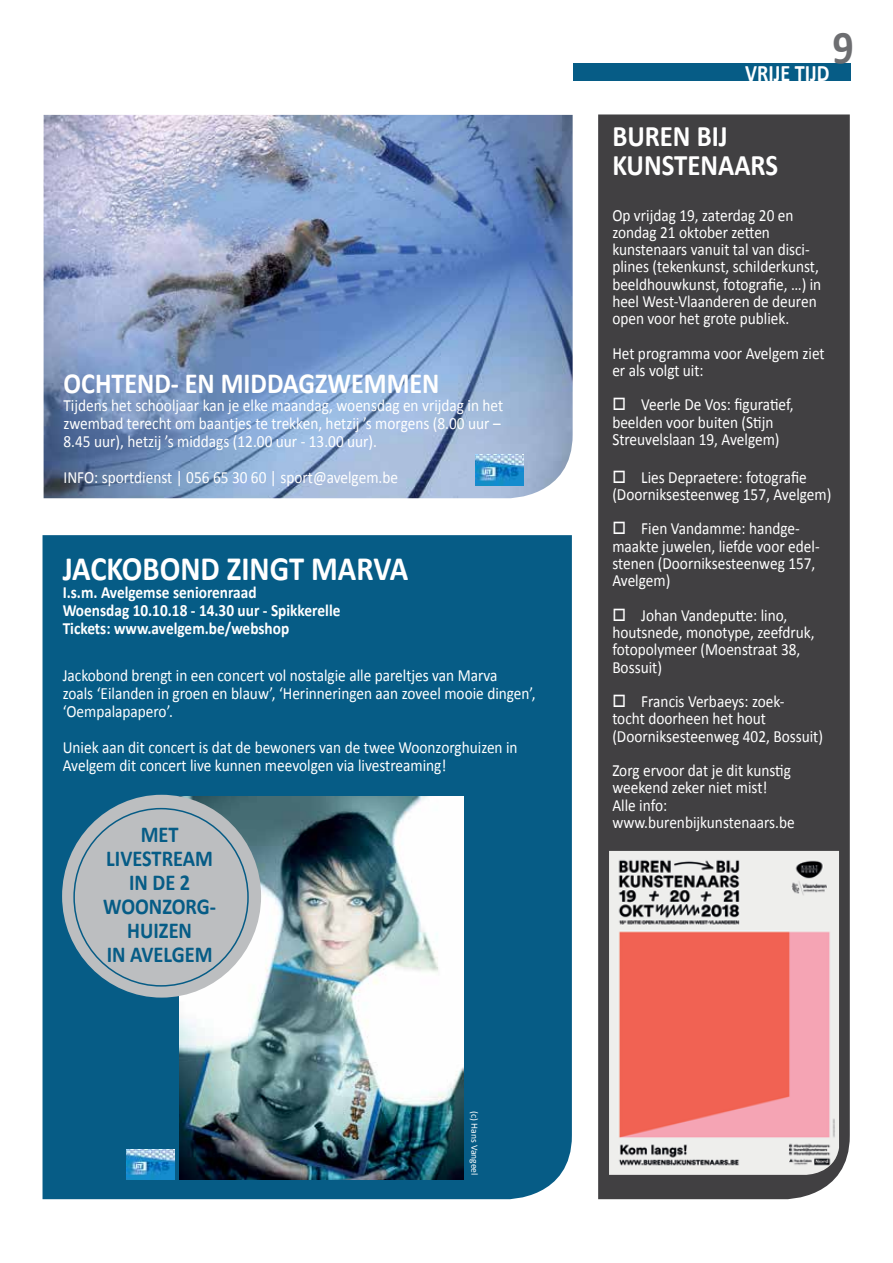
<style>
.page{position:relative;width:893px;height:1263px;background:#fff}
.page>*{position:absolute;margin:0;border:0;box-sizing:border-box;transform-origin:0 0}
.t1{font:700 47.1px "Calibri";color:#6d6e71;scale:.89 1}
.t2{font:700 34.2px "Calibri";color:#fff;scale:.89 1}
.t3{font:700 30px/28.5px "Calibri";color:#fff;scale:.89 1}
.t4{font:700 29.25px "Calibri";color:#fff;scale:.89 1}
.t5{font:700 23.7px "Calibri";color:#fff;scale:.85 1}
.t6{font:700 22.8px/24px "Calibri";color:#065c86;text-align:center;scale:.89 1}
.t7{font:17.1px/17.2px "Calibri";color:#fff;scale:.89 1}
.t8{font:700 17.1px/18px "Calibri";color:#fff;scale:.89 1}
.t9{font:9.6px "Calibri";color:#fff}
</style>
<div class="page">
<div style="left:573px;top:64px;width:277px;height:17px;background:#065c86"></div>
<div style="left:598px;top:114px;width:252px;height:1085px;background:#414042"></div>
<img style="left:609px;top:851px;width:230px;height:324px">
<div style="left:43px;top:535px;width:529px;height:664px;background:#065c86"></div>
<img style="left:179px;top:796px;width:285px;height:383px">
<img style="left:126px;top:1149px;width:48px;height:30px">
<img style="left:44px;top:115px;width:529px;height:383px">
<img style="left:475px;top:455px;width:48px;height:30px">
<div style="left:62px;top:795px;width:199px;height:202px;background:#bcbec0;border-radius:50%"></div>
<h3 class="t4" style="left:64px;top:364px;width:424px">OCHTEND- EN MIDDAGZWEMMEN</h3>
<p class="t7" style="left:64px;top:396px;width:496px;line-height:18px">Tijdens het schooljaar kan je elke maandag, woensdag en vrijdag in het zwembad terecht om baantjes te trekken, hetzij ’s morgens (8.00 uur –<br>8.45 uur), hetzij ’s middags (12.00 uur - 13.00 uur).</p>
<p class="t7" style="left:64px;top:468px;width:377px">INFO: sportdienst | 056 65 30 60 | sport@avelgem.be</p>
<h2 class="t2" style="left:63px;top:547px;width:390px">JACKOBOND ZINGT MARVA</h2>
<p class="t8" style="left:63px;top:583px;width:314px">I.s.m. Avelgemse seniorenraad<br>Woensdag 10.10.18 - 14.30 uur - Spikkerelle<br>Tickets: www.avelgem.be/webshop</p>
<p class="t7" style="left:63px;top:666px;width:533px;line-height:18px">Jackobond brengt in een concert vol nostalgie alle pareltjes van Marva<br>zoals ‘Eilanden in groen en blauw’, ‘Herinneringen aan zoveel mooie dingen’, ‘Oempalapapero’.</p>
<p class="t7" style="left:63px;top:738px;width:513px;line-height:18px">Uniek aan dit concert is dat de bewoners van de twee Woonzorghuizen in<br>Avelgem dit concert live kunnen meevolgen via livestreaming!</p>
<h3 class="t6" style="left:103px;top:822px;width:129px">MET<br>LIVESTREAM<br>IN DE 2<br>WOONZORG-<br>HUIZEN<br>IN AVELGEM</h3>
<p class="t9" style="left:481px;top:1111px;width:66px;rotate:90deg">(c) Hans Vangeel</p>
<h1 class="t1" style="left:832px;top:17px;width:25px">9</h1>
<h3 class="t5" style="left:745px;top:57px;width:101px">VRIJE TIJD</h3>
<h3 class="t3" style="left:612px;top:122px;width:188px">BUREN BIJ<br>KUNSTENAARS</h3>
<p class="t7" style="left:612px;top:206px;width:236px">Op vrijdag 19, zaterdag 20 en zondag 21 oktober zetten kunstenaars vanuit tal van disci&shy;plines (tekenkunst, schilderkunst, beeldhouwkunst, fotografie, …) in heel West-Vlaanderen de deuren open voor het grote publiek.</p>
<p class="t7" style="left:612px;top:344px;width:240px">Het programma voor Avelgem ziet er als volgt uit:</p>
<p class="t7" style="left:612px;top:396px;width:205px">□ Veerle De Vos: figuratief, beelden voor buiten (Stijn<br>Streuvelslaan 19, Avelgem)</p>
<p class="t7" style="left:612px;top:468px;width:248px">□ Lies Depraetere: fotografie (Doorniksesteenweg 157, Avelgem)</p>
<p class="t7" style="left:612px;top:520px;width:235px">□ Fien Vandamme: handge&shy;maakte juwelen, liefde voor edel&shy;stenen (Doorniksesteenweg 157,<br>Avelgem)</p>
<p class="t7" style="left:612px;top:606px;width:229px">□ Johan Vandeputte: lino, houtsnede, monotype, zeefdruk, fotopolymeer (Moenstraat 38,<br>Bossuit)</p>
<p class="t7" style="left:612px;top:693px;width:238px">□ Francis Verbaeys: zoek-<br>tocht doorheen het hout (Doorniksesteenweg 402, Bossuit)</p>
<p class="t7" style="left:612px;top:762px;width:206px">Zorg ervoor dat je dit kunstig weekend zeker niet mist!<br>Alle info: www.burenbijkunstenaars.be</p>
</div>
